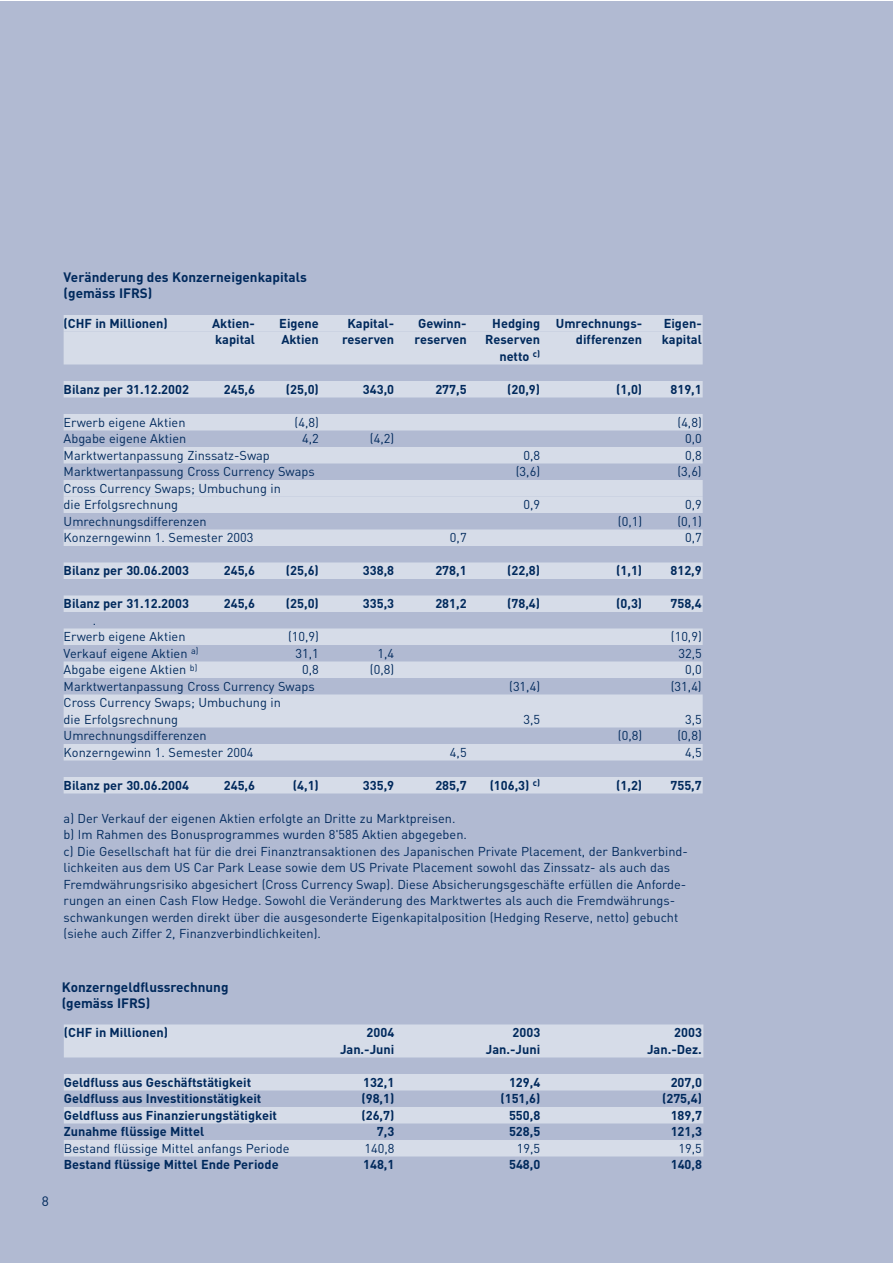
<style>
.page{position:relative;width:893px;height:1263px;background:#fff}
.page>*{position:absolute;margin:0;border:0;box-sizing:border-box;transform-origin:0 0}
.t1{font:700 13.5px/16.5px "DIN";color:#00295c}
.t2{font:13.5px "DIN";color:#00295c}
.t3{font:12.75px/16.5px "DIN";color:#00295c}
.t4{font:700 12.75px "DIN";color:#00295c}
</style>
<div class="page">
<div style="left:0;top:2px;width:892px;height:1261px;background:#b1bad2"></div>
<div style="left:64px;top:315px;width:638px;height:17px;background:#d6dce8"></div>
<div style="left:64px;top:332px;width:638px;height:16px;background:#d6dce8"></div>
<div style="left:64px;top:348px;width:638px;height:16px;background:#d6dce8"></div>
<div style="left:64px;top:381px;width:638px;height:17px;background:#d6dce8"></div>
<div style="left:64px;top:414px;width:638px;height:16px;background:#d6dce8"></div>
<div style="left:64px;top:447px;width:638px;height:17px;background:#d6dce8"></div>
<div style="left:64px;top:480px;width:638px;height:16px;background:#d6dce8"></div>
<div style="left:64px;top:496px;width:638px;height:17px;background:#d6dce8"></div>
<div style="left:64px;top:530px;width:638px;height:16px;background:#d6dce8"></div>
<div style="left:64px;top:562px;width:638px;height:17px;background:#d6dce8"></div>
<div style="left:64px;top:596px;width:638px;height:16px;background:#d6dce8"></div>
<div style="left:64px;top:628px;width:638px;height:17px;background:#d6dce8"></div>
<div style="left:64px;top:662px;width:638px;height:16px;background:#d6dce8"></div>
<div style="left:64px;top:694px;width:638px;height:17px;background:#d6dce8"></div>
<div style="left:64px;top:711px;width:638px;height:17px;background:#d6dce8"></div>
<div style="left:64px;top:744px;width:638px;height:16px;background:#d6dce8"></div>
<div style="left:64px;top:777px;width:638px;height:17px;background:#d6dce8"></div>
<div style="left:64px;top:1024px;width:639px;height:17px;background:#d6dce8"></div>
<div style="left:64px;top:1041px;width:639px;height:17px;background:#d6dce8"></div>
<div style="left:64px;top:1074px;width:639px;height:16px;background:#d6dce8"></div>
<div style="left:64px;top:1107px;width:639px;height:17px;background:#d6dce8"></div>
<div style="left:64px;top:1140px;width:639px;height:16px;background:#d6dce8"></div>
<p class="t1" style="left:64px;top:271px;width:245px">Veränderung des Konzerneigenkapitals (gemäss IFRS)</p>
<p class="t4" style="left:64px;top:319px;width:106px">(CHF in Millionen)</p>
<p class="t4" style="left:212px;top:319px;width:44px">Aktien-</p>
<p class="t4" style="left:279px;top:319px;width:41px">Eigene</p>
<p class="t4" style="left:347px;top:319px;width:48px">Kapital-</p>
<p class="t4" style="left:418px;top:319px;width:50px">Gewinn-</p>
<p class="t4" style="left:492px;top:319px;width:151px">Hedging Umrechnungs-</p>
<p class="t4" style="left:663px;top:319px;width:40px">Eigen-</p>
<p class="t4" style="left:215px;top:335px;width:42px">kapital</p>
<p class="t4" style="left:281px;top:335px;width:39px">Aktien</p>
<p class="t4" style="left:342px;top:335px;width:54px">reserven</p>
<p class="t4" style="left:414px;top:335px;width:54px">reserven</p>
<p class="t4" style="left:485px;top:335px;width:56px">Reserven</p>
<p class="t4" style="left:576px;top:335px;width:68px">differenzen</p>
<p class="t4" style="left:661px;top:335px;width:42px">kapital</p>
<p class="t4" style="left:499px;top:352px;width:42px">netto <sup>c)</sup></p>
<p class="t4" style="left:64px;top:385px;width:127px">Bilanz per 31.12.2002</p>
<p class="t4" style="left:224px;top:385px;width:33px">245,6</p>
<p class="t4" style="left:286px;top:385px;width:34px">(25,0)</p>
<p class="t4" style="left:363px;top:385px;width:33px">343,0</p>
<p class="t4" style="left:435px;top:385px;width:33px">277,5</p>
<p class="t4" style="left:507px;top:385px;width:34px">(20,9)</p>
<p class="t4" style="left:616px;top:385px;width:27px">(1,0)</p>
<p class="t4" style="left:670px;top:385px;width:33px">819,1</p>
<p class="t3" style="left:64px;top:415px;width:123px">Erwerb eigene Aktien</p>
<p class="t3" style="left:294px;top:415px;width:26px">(4,8)</p>
<p class="t3" style="left:677px;top:415px;width:26px">(4,8)</p>
<p class="t3" style="left:64px;top:432px;width:124px">Abgabe eigene Aktien</p>
<p class="t3" style="left:302px;top:432px;width:18px">4,2</p>
<p class="t3" style="left:370px;top:432px;width:26px">(4,2)</p>
<p class="t3" style="left:685px;top:432px;width:18px">0,0</p>
<p class="t3" style="left:64px;top:448px;width:208px">Marktwertanpassung Zinssatz-Swap</p>
<p class="t3" style="left:523px;top:448px;width:18px">0,8</p>
<p class="t3" style="left:685px;top:448px;width:18px">0,8</p>
<p class="t3" style="left:64px;top:465px;width:253px">Marktwertanpassung Cross Currency Swaps</p>
<p class="t3" style="left:516px;top:465px;width:26px">(3,6)</p>
<p class="t3" style="left:677px;top:465px;width:26px">(3,6)</p>
<p class="t3" style="left:64px;top:481px;width:219px">Cross Currency Swaps; Umbuchung in die Erfolgsrechnung</p>
<p class="t3" style="left:523px;top:498px;width:18px">0,9</p>
<p class="t3" style="left:685px;top:498px;width:18px">0,9</p>
<p class="t3" style="left:64px;top:514px;width:145px">Umrechnungsdifferenzen</p>
<p class="t3" style="left:618px;top:514px;width:26px">(0,1)</p>
<p class="t3" style="left:677px;top:514px;width:26px">(0,1)</p>
<p class="t3" style="left:64px;top:531px;width:191px">Konzerngewinn 1. Semester 2003</p>
<p class="t3" style="left:450px;top:531px;width:18px">0,7</p>
<p class="t3" style="left:685px;top:531px;width:18px">0,7</p>
<p class="t4" style="left:64px;top:566px;width:127px">Bilanz per 30.06.2003</p>
<p class="t4" style="left:224px;top:566px;width:33px">245,6</p>
<p class="t4" style="left:286px;top:566px;width:34px">(25,6)</p>
<p class="t4" style="left:363px;top:566px;width:33px">338,8</p>
<p class="t4" style="left:435px;top:566px;width:33px">278,1</p>
<p class="t4" style="left:507px;top:566px;width:34px">(22,8)</p>
<p class="t4" style="left:616px;top:566px;width:27px">(1,1)</p>
<p class="t4" style="left:670px;top:566px;width:33px">812,9</p>
<p class="t4" style="left:64px;top:599px;width:127px">Bilanz per 31.12.2003</p>
<p class="t4" style="left:224px;top:599px;width:33px">245,6</p>
<p class="t4" style="left:286px;top:599px;width:34px">(25,0)</p>
<p class="t4" style="left:363px;top:599px;width:33px">335,3</p>
<p class="t4" style="left:435px;top:599px;width:33px">281,2</p>
<p class="t4" style="left:507px;top:599px;width:34px">(78,4)</p>
<p class="t4" style="left:616px;top:599px;width:27px">(0,3)</p>
<p class="t4" style="left:670px;top:599px;width:33px">758,4</p>
<p class="t3" style="left:64px;top:613px;width:123px;text-indent:29px">.<br>Erwerb eigene Aktien</p>
<p class="t3" style="left:288px;top:630px;width:32px">(10,9)</p>
<p class="t3" style="left:671px;top:630px;width:32px">(10,9)</p>
<p class="t3" style="left:64px;top:646px;width:136px">Verkauf eigene Aktien <sup>a)</sup></p>
<p class="t3" style="left:295px;top:646px;width:25px">31,1</p>
<p class="t3" style="left:377px;top:646px;width:18px">1,4</p>
<p class="t3" style="left:678px;top:646px;width:25px">32,5</p>
<p class="t3" style="left:64px;top:663px;width:135px">Abgabe eigene Aktien <sup>b)</sup></p>
<p class="t3" style="left:302px;top:663px;width:18px">0,8</p>
<p class="t3" style="left:370px;top:663px;width:26px">(0,8)</p>
<p class="t3" style="left:685px;top:663px;width:18px">0,0</p>
<p class="t3" style="left:64px;top:679px;width:253px">Marktwertanpassung Cross Currency Swaps</p>
<p class="t3" style="left:509px;top:679px;width:32px">(31,4)</p>
<p class="t3" style="left:670px;top:679px;width:32px">(31,4)</p>
<p class="t3" style="left:64px;top:696px;width:219px">Cross Currency Swaps; Umbuchung in die Erfolgsrechnung</p>
<p class="t3" style="left:523px;top:712px;width:18px">3,5</p>
<p class="t3" style="left:685px;top:712px;width:18px">3,5</p>
<p class="t3" style="left:64px;top:729px;width:145px">Umrechnungsdifferenzen</p>
<p class="t3" style="left:618px;top:729px;width:26px">(0,8)</p>
<p class="t3" style="left:677px;top:729px;width:26px">(0,8)</p>
<p class="t3" style="left:64px;top:745px;width:191px">Konzerngewinn 1. Semester 2004</p>
<p class="t3" style="left:450px;top:745px;width:18px">4,5</p>
<p class="t3" style="left:685px;top:745px;width:18px">4,5</p>
<p class="t4" style="left:64px;top:781px;width:127px">Bilanz per 30.06.2004</p>
<p class="t4" style="left:224px;top:781px;width:33px">245,6</p>
<p class="t4" style="left:293px;top:781px;width:27px">(4,1)</p>
<p class="t4" style="left:363px;top:781px;width:33px">335,9</p>
<p class="t4" style="left:435px;top:781px;width:33px">285,7</p>
<p class="t4" style="left:489px;top:781px;width:52px">(106,3) <sup>c)</sup></p>
<p class="t4" style="left:616px;top:781px;width:27px">(1,2)</p>
<p class="t4" style="left:670px;top:781px;width:33px">755,7</p>
<p class="t3" style="left:64px;top:811px;width:626px">a) Der Verkauf der eigenen Aktien erfolgte an Dritte zu Marktpreisen.<br>b) Im Rahmen des Bonusprogrammes wurden 8'585 Aktien abgegeben.<br>c) Die Gesellschaft hat für die drei Finanztransaktionen des Japanischen Private Placement, der Bankverbind&shy;lichkeiten aus dem US Car Park Lease sowie dem US Private Placement sowohl das Zinssatz- als auch das Fremdwährungsrisiko abgesichert (Cross Currency Swap). Diese Absicherungsgeschäfte erfüllen die Anforde&shy;rungen an einen Cash Flow Hedge. Sowohl die Veränderung des Marktwertes als auch die Fremdwährungs&shy;schwankungen werden direkt über die ausgesonderte Eigenkapitalposition (Hedging Reserve, netto) gebucht (siehe auch Ziffer 2, Finanzverbindlichkeiten).</p>
<p class="t2" style="left:42px;top:1196px;width:9px">8</p>
<p class="t1" style="left:62px;top:980px;width:168px">Konzerngeldflussrechnung (gemäss IFRS)</p>
<p class="t4" style="left:64px;top:1028px;width:106px">(CHF in Millionen)</p>
<p class="t4" style="left:366px;top:1028px;width:29px">2004</p>
<p class="t4" style="left:512px;top:1028px;width:29px">2003</p>
<p class="t4" style="left:674px;top:1028px;width:29px">2003</p>
<p class="t4" style="left:340px;top:1045px;width:56px">Jan.-Juni</p>
<p class="t4" style="left:486px;top:1045px;width:56px">Jan.-Juni</p>
<p class="t4" style="left:647px;top:1045px;width:56px">Jan.-Dez.</p>
<p class="t4" style="left:64px;top:1078px;width:189px">Geldfluss aus Geschäftstätigkeit</p>
<p class="t4" style="left:363px;top:1078px;width:33px">132,1</p>
<p class="t4" style="left:509px;top:1078px;width:33px">129,4</p>
<p class="t4" style="left:670px;top:1078px;width:33px">207,0</p>
<p class="t4" style="left:64px;top:1094px;width:199px">Geldfluss aus Investitionstätigkeit</p>
<p class="t4" style="left:361px;top:1094px;width:34px">(98,1)</p>
<p class="t4" style="left:500px;top:1094px;width:41px">(151,6)</p>
<p class="t4" style="left:662px;top:1094px;width:41px">(275,4)</p>
<p class="t4" style="left:64px;top:1111px;width:215px">Geldfluss aus Finanzierungstätigkeit</p>
<p class="t4" style="left:361px;top:1111px;width:34px">(26,7)</p>
<p class="t4" style="left:509px;top:1111px;width:33px">550,8</p>
<p class="t4" style="left:670px;top:1111px;width:33px">189,7</p>
<p class="t4" style="left:64px;top:1127px;width:142px">Zunahme flüssige Mittel</p>
<p class="t4" style="left:377px;top:1127px;width:19px">7,3</p>
<p class="t4" style="left:509px;top:1127px;width:33px">528,5</p>
<p class="t4" style="left:670px;top:1127px;width:33px">121,3</p>
<p class="t3" style="left:64px;top:1141px;width:227px">Bestand flüssige Mittel anfangs Periode</p>
<p class="t3" style="left:364px;top:1141px;width:31px">140,8</p>
<p class="t3" style="left:517px;top:1141px;width:25px">19,5</p>
<p class="t3" style="left:678px;top:1141px;width:25px">19,5</p>
<p class="t4" style="left:64px;top:1160px;width:216px">Bestand flüssige Mittel Ende Periode</p>
<p class="t4" style="left:363px;top:1160px;width:33px">148,1</p>
<p class="t4" style="left:509px;top:1160px;width:33px">548,0</p>
<p class="t4" style="left:670px;top:1160px;width:33px">140,8</p>
</div>
